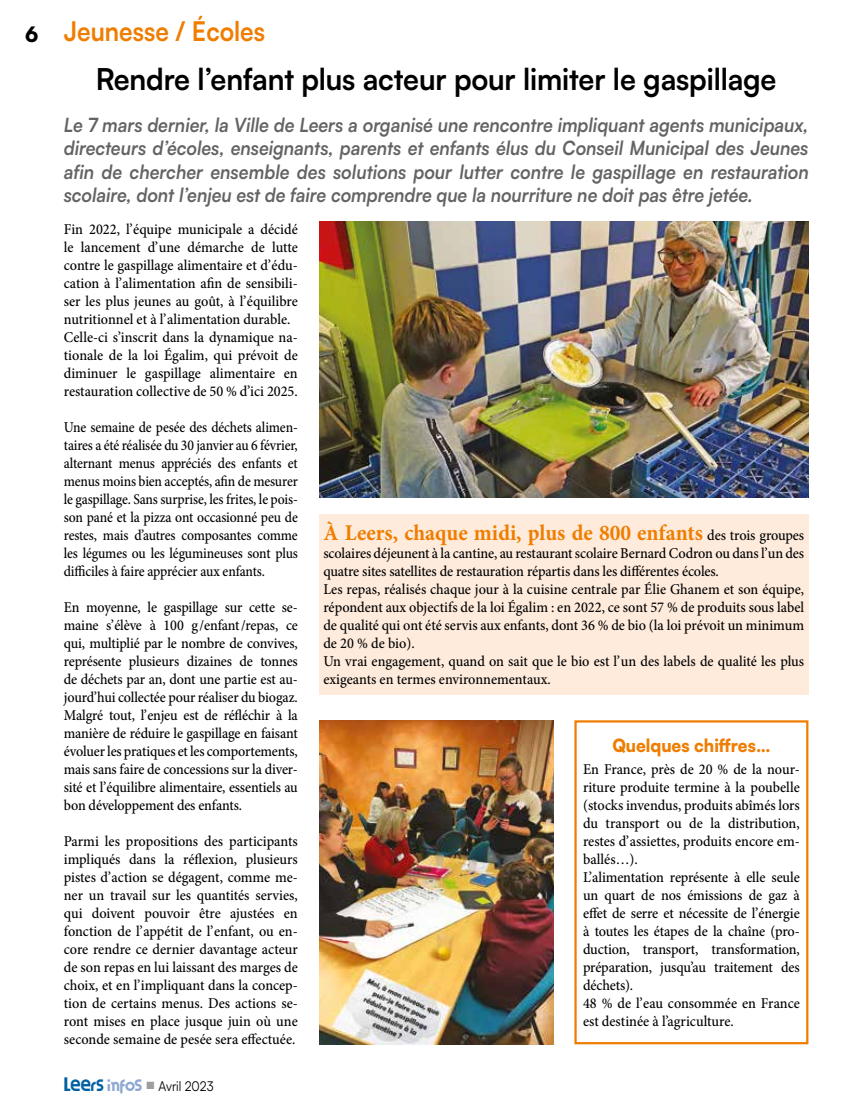
<style>
.page{position:relative;width:851px;height:1106px;background:#fff}
.page>*{position:absolute;margin:0;border:0;box-sizing:border-box;transform-origin:0 0}
.t1{font:700 30px "Satoshi";letter-spacing:-.005em;color:#000;scale:.95 1}
.t2{font:700 27px "Satoshi";color:#ef7d00;scale:.9 1}
.t3{font:700 22.5px "Minion Pro";color:#ef7d00;scale:.95 1}
.t4{font:italic 700 19.5px/23.4px "Satoshi";color:#646363;text-align:justify;scale:.92 1}
.t5{font:900 18px "Satoshi";color:#ef7d00;scale:.95 1}
.t6{font:500 15px/18px "Minion Pro";letter-spacing:-.005em;color:#000;scale:.95 1}
.t7{font:500 15px/18px "Minion Pro";letter-spacing:-.005em;color:#000;text-align:justify;scale:.94 1}
.t8{font:500 15px/18px "Minion Pro";letter-spacing:-.005em;color:#000;text-align:justify;scale:.91 1}
.t9{font:13.5px "Satoshi";color:#000;scale:.9 1}
.s1{font-weight:900;font-size:21px;color:#000}
.s2{font-family:"ZESSTYPE GRAFIKA";font-size:16.5px;color:#0061a3}
.s3{font-family:"ZESSTYPE GRAFIKA";font-size:16.5px;color:#8da8d2}
.s4{color:#9d9d9c}
.s5{font-weight:500;font-size:15px;color:#000}
</style>
<div class="page">
<div style="left:319px;top:514px;width:489px;height:180px;background:#feebdc"></div>
<img style="left:319px;top:720px;width:234px;height:324px">
<img style="left:319px;top:222px;width:489px;height:275px">
<div style="left:574px;top:720px;width:234px;height:324px;border:2px solid #ef7d00"></div>
<h2 class="t2" style="left:25px;top:12px;width:268px"><span class="s1">6</span> Jeunesse / Écoles</h2>
<h1 class="t1" style="left:96px;top:57px;width:717px">Rendre l’enfant plus acteur pour limiter le gaspillage</h1>
<p class="t4" style="left:64px;top:112px;width:811px">Le 7 mars dernier, la Ville de Leers a organisé une rencontre impliquant agents municipaux, directeurs d’écoles, enseignants, parents et enfants élus du Conseil Municipal des Jeunes afin de chercher ensemble des solutions pour lutter contre le gaspillage en restauration scolaire, dont l’enjeu est de faire comprendre que la nourriture ne doit pas être jetée.</p>
<p class="t6" style="left:64px;top:220px;width:248px">Fin 2022, l’équipe municipale a décidé le lancement d’une démarche de lutte contre le gaspillage alimentaire et d’édu&shy;cation à l’alimentation afin de sensibili&shy;ser les plus jeunes au goût, à l’équilibre nutritionnel et à l’alimentation durable.<br>Celle-ci s’inscrit dans la dynamique na&shy;tionale de la loi Égalim, qui prévoit de diminuer le gaspillage alimentaire en restauration collective de 50 % d’ici 2025.</p>
<p class="t8" style="left:64px;top:418px;width:259px">Une semaine de pesée des déchets alimen&shy;taires a été réalisée du 30 janvier au 6 février, alternant menus appréciés des enfants et menus moins bien acceptés, afin de mesurer le gaspillage. Sans surprise, les frites, le pois&shy;son pané et la pizza ont occasionné peu de restes, mais d’autres composantes comme les légumes ou les légumineuses sont plus difficiles à faire apprécier aux enfants.</p>
<p class="t7" style="left:64px;top:598px;width:250px">En moyenne, le gaspillage sur cette se&shy;maine s’élève à 100 g/enfant/repas, ce qui, multiplié par le nombre de convives, représente plusieurs dizaines de tonnes de déchets par an, dont une partie est au&shy;jourd’hui collectée pour réaliser du biogaz.<br>Malgré tout, l’enjeu est de réfléchir à la manière de réduire le gaspillage en faisant évoluer les pratiques et les comportements, mais sans faire de concessions sur la diver&shy;sité et l’équilibre alimentaire, essentiels au bon développement des enfants.</p>
<p class="t6" style="left:64px;top:832px;width:248px;text-align:justify">Parmi les propositions des participants impliqués dans la réflexion, plusieurs pistes d’action se dégagent, comme me&shy;ner un travail sur les quantités servies, qui doivent pouvoir être ajustées en fonction de l’appétit de l’enfant, ou en&shy;core rendre ce dernier davantage acteur de son repas en lui laissant des marges de choix, et en l’impliquant dans la concep&shy;tion de certains menus. Des actions se&shy;ront mises en place jusque juin où une seconde semaine de pesée sera effectuée.</p>
<p class="t9" style="left:64px;top:1077px;width:168px"><span class="s2">Leers</span> <span class="s3">infos</span> <span class="s4">■</span> Avril 2023</p>
<h3 class="t3" style="left:323px;top:517px;width:507px">À Leers, chaque midi, plus de 800 enfants <span class="s5">des trois groupes</span></h3>
<p class="t6" style="left:323px;top:544px;width:507px">scolaires déjeunent à la cantine, au restaurant scolaire Bernard Codron ou dans l’un des quatre sites satellites de restauration répartis dans les différentes écoles.<br>Les repas, réalisés chaque jour à la cuisine centrale par Élie Ghanem et son équipe, répondent aux objectifs de la loi Égalim : en 2022, ce sont 57 % de produits sous label de qualité qui ont été servis aux enfants, dont 36 % de bio (la loi prévoit un minimum de 20 % de bio).<br>Un vrai engagement, quand on sait que le bio est l’un des labels de qualité les plus exigeants en termes environnementaux.</p>
<p class="t5" style="left:612px;top:731px;width:168px">Quelques chiffres…</p>
<p class="t6" style="left:583px;top:760px;width:230px">En France, près de 20 % de la nour&shy;riture produite termine à la poubelle (stocks invendus, produits abîmés lors du transport ou de la distribution, restes d’assiettes, produits encore em&shy;ballés…).<br>L’alimentation représente à elle seule un quart de nos émissions de gaz à effet de serre et nécessite de l’énergie à toutes les étapes de la chaîne (pro&shy;duction, transport, transformation, préparation, jusqu’au traitement des déchets).<br>48 % de l’eau consommée en France est destinée à l’agriculture.</p>
</div>
